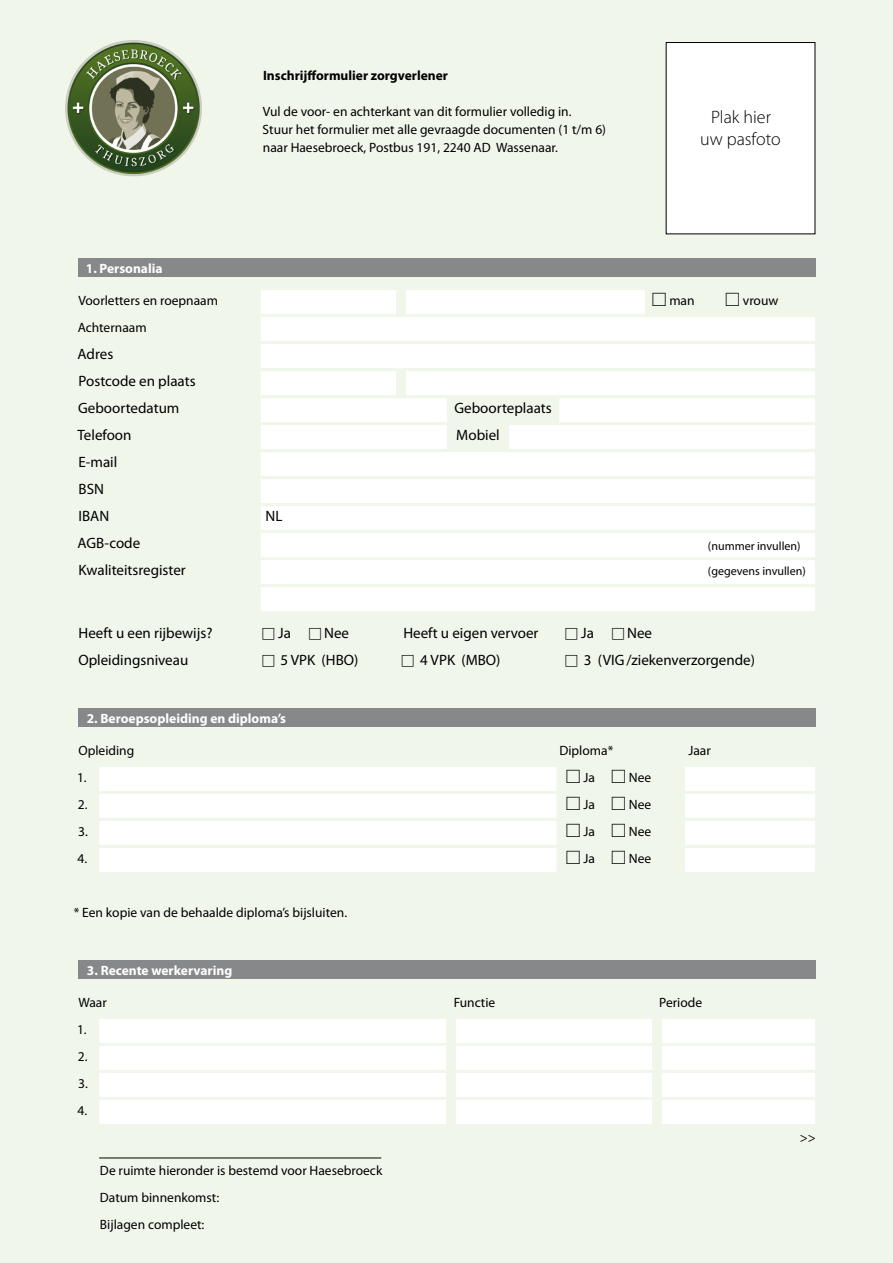
<style>
.page{position:relative;width:893px;height:1263px;background:#f1f6eb}
.page>*{position:absolute;margin:0;border:0;box-sizing:border-box;transform-origin:0 0}
.t1{font:300 18px/21.6px "Myriad Pro";color:#000;text-align:center}
.t2{font:15px/27px "Myriad Pro";color:#000}
.t3{font:13.5px/27px "Myriad Pro";color:#000}
.t4{font:700 13.5px "Myriad Pro";color:#fff}
.t5{font:700 13.5px "Myriad Pro";color:#000}
.t6{font:12px "Myriad Pro";color:#000}
</style>
<div class="page">
<img style="left:65px;top:40px;width:137px;height:136px;border-radius:68px">
<div style="left:666px;top:43px;width:149px;height:191px;background:#fff"></div>
<div style="left:78px;top:259px;width:737px;height:18px;background:#87888a"></div>
<div style="left:78px;top:709px;width:737px;height:18px;background:#87888a"></div>
<div style="left:78px;top:961px;width:737px;height:18px;background:#87888a"></div>
<div style="left:261px;top:290px;width:384px;height:24px;background:#fff"></div>
<div style="left:261px;top:317px;width:554px;height:24px;background:#fff"></div>
<div style="left:261px;top:344px;width:554px;height:24px;background:#fff"></div>
<div style="left:261px;top:371px;width:554px;height:24px;background:#fff"></div>
<div style="left:261px;top:398px;width:554px;height:24px;background:#fff"></div>
<div style="left:447px;top:396px;width:112px;height:36px;background:#f1f6eb"></div>
<div style="left:261px;top:425px;width:554px;height:24px;background:#fff"></div>
<div style="left:447px;top:423px;width:62px;height:36px;background:#f1f6eb"></div>
<div style="left:261px;top:452px;width:554px;height:24px;background:#fff"></div>
<div style="left:261px;top:479px;width:554px;height:24px;background:#fff"></div>
<div style="left:261px;top:506px;width:554px;height:24px;background:#fff"></div>
<div style="left:261px;top:533px;width:554px;height:24px;background:#fff"></div>
<div style="left:261px;top:560px;width:554px;height:24px;background:#fff"></div>
<div style="left:261px;top:587px;width:554px;height:24px;background:#fff"></div>
<div style="left:99px;top:767px;width:716px;height:24px;background:#fff"></div>
<div style="left:556px;top:763px;width:24px;height:36px;background:#f1f6eb"></div>
<div style="left:580px;top:765px;width:32px;height:36px;background:#f1f6eb"></div>
<div style="left:612px;top:763px;width:17px;height:36px;background:#f1f6eb"></div>
<div style="left:629px;top:765px;width:56px;height:36px;background:#f1f6eb"></div>
<div style="left:99px;top:794px;width:716px;height:24px;background:#fff"></div>
<div style="left:556px;top:790px;width:24px;height:36px;background:#f1f6eb"></div>
<div style="left:580px;top:792px;width:32px;height:36px;background:#f1f6eb"></div>
<div style="left:612px;top:790px;width:17px;height:36px;background:#f1f6eb"></div>
<div style="left:629px;top:792px;width:56px;height:36px;background:#f1f6eb"></div>
<div style="left:99px;top:821px;width:716px;height:24px;background:#fff"></div>
<div style="left:556px;top:817px;width:24px;height:36px;background:#f1f6eb"></div>
<div style="left:580px;top:819px;width:32px;height:36px;background:#f1f6eb"></div>
<div style="left:612px;top:817px;width:17px;height:36px;background:#f1f6eb"></div>
<div style="left:629px;top:819px;width:56px;height:36px;background:#f1f6eb"></div>
<div style="left:99px;top:848px;width:716px;height:24px;background:#fff"></div>
<div style="left:556px;top:844px;width:24px;height:36px;background:#f1f6eb"></div>
<div style="left:580px;top:846px;width:32px;height:36px;background:#f1f6eb"></div>
<div style="left:612px;top:844px;width:17px;height:36px;background:#f1f6eb"></div>
<div style="left:629px;top:846px;width:56px;height:36px;background:#f1f6eb"></div>
<div style="left:99px;top:1019px;width:716px;height:24px;background:#fff"></div>
<div style="left:99px;top:1046px;width:716px;height:24px;background:#fff"></div>
<div style="left:99px;top:1073px;width:716px;height:24px;background:#fff"></div>
<div style="left:99px;top:1100px;width:716px;height:24px;background:#fff"></div>
<div style="left:396px;top:285px;width:10px;height:30px;background:#f1f6eb"></div>
<div style="left:396px;top:370px;width:10px;height:27px;background:#f1f6eb"></div>
<div style="left:446px;top:1010px;width:10px;height:149px;background:#f1f6eb"></div>
<div style="left:652px;top:1010px;width:10px;height:149px;background:#f1f6eb"></div>
<hr style="left:99px;top:1158px;width:282px;height:1px;background:#000">
<p class="t4" style="left:86px;top:260px;width:78px">1. Personalia</p>
<p class="t5" style="left:263px;top:68px;width:186px">Inschrijfformulier zorgverlener</p>
<p class="t3" style="left:263px;top:103px;width:345px;line-height:18px">Vul de voor- en achterkant van dit formulier volledig in.<br>Stuur het formulier met alle gevraagde documenten (1 t/m 6) naar Haesebroeck, Postbus 191, 2240 AD Wassenaar.</p>
<h1 class="t1" style="left:700px;top:107px;width:82px">Plak hier uw pasfoto</h1>
<p class="t3" style="left:78px;top:287px;width:141px">Voorletters en roepnaam</p>
<p class="t3" style="left:652px;top:287px;width:44px">□ man</p>
<p class="t3" style="left:726px;top:287px;width:54px">□ vrouw</p>
<p class="t3" style="left:78px;top:314px;width:70px">Achternaam</p>
<p class="t2" style="left:78px;top:341px;width:120px">Adres<br>Postcode en plaats<br>Geboortedatum</p>
<p class="t2" style="left:454px;top:395px;width:99px">Geboorteplaats</p>
<p class="t2" style="left:78px;top:422px;width:55px">Telefoon</p>
<p class="t2" style="left:456px;top:422px;width:45px">Mobiel</p>
<p class="t2" style="left:79px;top:449px;width:40px">E-mail<br>BSN<br>IBAN</p>
<p class="t2" style="left:266px;top:503px;width:18px">NL</p>
<p class="t2" style="left:78px;top:530px;width:64px">AGB-code</p>
<p class="t6" style="left:708px;top:539px;width:94px">(nummer invullen)</p>
<p class="t2" style="left:79px;top:557px;width:109px">Kwaliteitsregister</p>
<p class="t6" style="left:708px;top:564px;width:99px">(gegevens invullen)</p>
<p class="t2" style="left:79px;top:620px;width:135px">Heeft u een rijbewijs?</p>
<p class="t2" style="left:262px;top:620px;width:88px">□ Ja □ Nee</p>
<p class="t2" style="left:403px;top:620px;width:136px">Heeft u eigen vervoer</p>
<p class="t2" style="left:565px;top:620px;width:88px">□ Ja □ Nee</p>
<p class="t2" style="left:78px;top:647px;width:111px">Opleidingsniveau</p>
<p class="t2" style="left:262px;top:647px;width:97px">□ 5 VPK (HBO)</p>
<p class="t2" style="left:402px;top:647px;width:100px">□ 4 VPK (MBO)</p>
<p class="t2" style="left:565px;top:647px;width:191px">□ 3 (VIG /ziekenverzorgende)</p>
<p class="t4" style="left:87px;top:710px;width:201px">2. Beroepsopleiding en diploma’s</p>
<p class="t3" style="left:78px;top:737px;width:57px">Opleiding</p>
<p class="t3" style="left:559px;top:737px;width:55px">Diploma*</p>
<p class="t3" style="left:688px;top:737px;width:24px">Jaar</p>
<p class="t3" style="left:77px;top:764px;width:11px">1.</p>
<p class="t3" style="left:567px;top:764px;width:30px">□ Ja</p>
<p class="t3" style="left:612px;top:764px;width:41px">□ Nee</p>
<p class="t3" style="left:78px;top:791px;width:11px">2.</p>
<p class="t3" style="left:567px;top:791px;width:30px">□ Ja</p>
<p class="t3" style="left:612px;top:791px;width:41px">□ Nee</p>
<p class="t3" style="left:78px;top:818px;width:11px">3.</p>
<p class="t3" style="left:567px;top:818px;width:30px">□ Ja</p>
<p class="t3" style="left:612px;top:818px;width:41px">□ Nee</p>
<p class="t3" style="left:78px;top:845px;width:11px">4.</p>
<p class="t3" style="left:567px;top:845px;width:30px">□ Ja</p>
<p class="t3" style="left:612px;top:845px;width:41px">□ Nee</p>
<p class="t3" style="left:74px;top:899px;width:275px">* Een kopie van de behaalde diploma’s bijsluiten.</p>
<p class="t4" style="left:87px;top:962px;width:147px">3. Recente werkervaring</p>
<p class="t3" style="left:78px;top:989px;width:30px">Waar</p>
<p class="t3" style="left:454px;top:989px;width:43px">Functie</p>
<p class="t3" style="left:659px;top:989px;width:45px">Periode</p>
<p class="t3" style="left:77px;top:1016px;width:12px;text-align:justify">1.<br>2.<br>3.<br>4.</p>
<p class="t3" style="left:100px;top:1157px;width:284px">De ruimte hieronder is bestemd voor Haesebroeck<br>Datum binnenkomst:<br>Bijlagen compleet:</p>
<p class="t3" style="left:800px;top:1124px;width:18px">&gt;&gt;</p>
</div>
